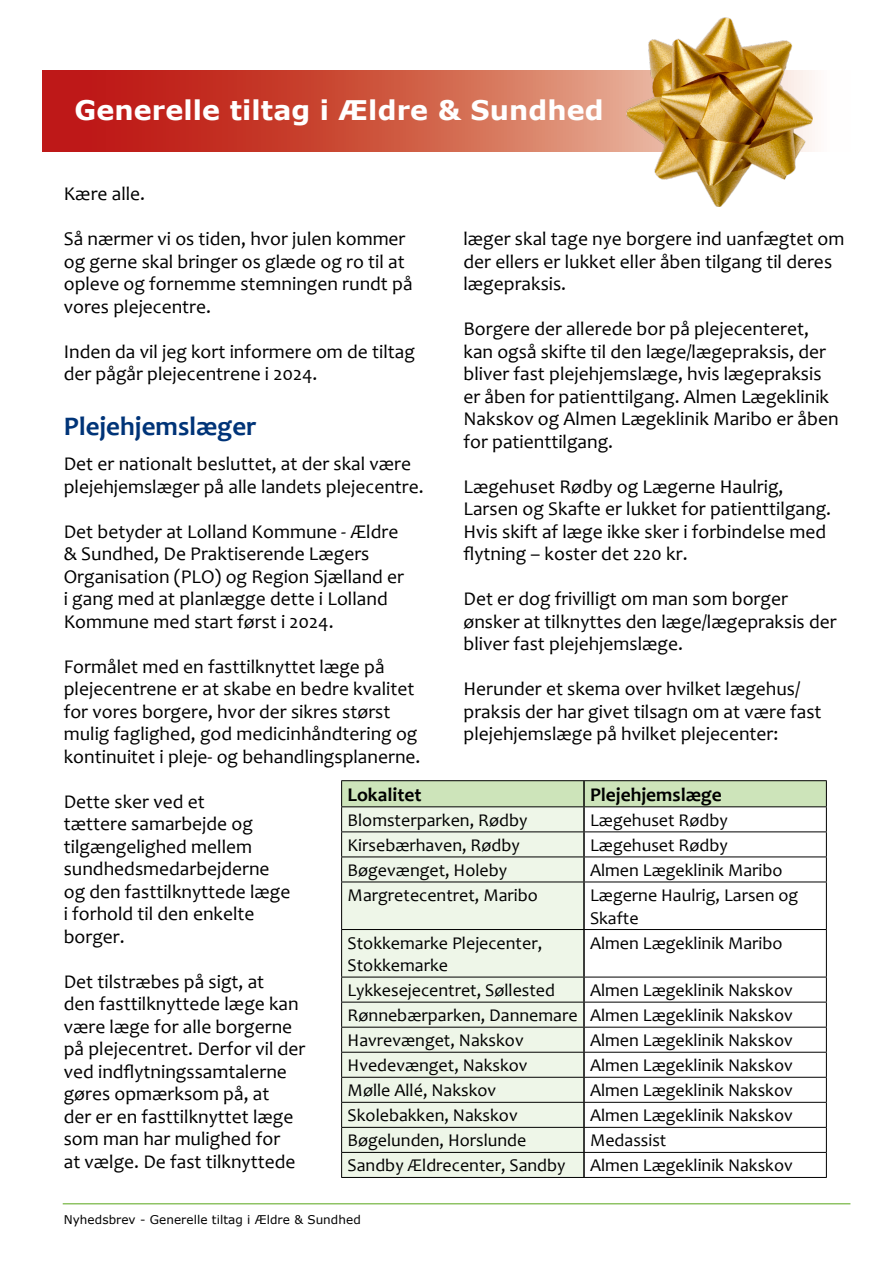
<style>
.page{position:relative;width:893px;height:1263px;background:#fff}
.page>*{position:absolute;margin:0;border:0;box-sizing:border-box;transform-origin:0 0}
.L_OVERSKRIFT_20_24{font:700 27px "Verdana";letter-spacing:.005em;color:#fff}
.L_RUBRIK_BRØDTEKST_16_17_Candara{font:700 27px "Candara";color:#003478}
.L_BRØDTEKST{font:19.5px/22.5px "Candara";color:#000}
.L_BRØDTEKST-2{font:700 19.5px "Candara";color:#000}
.L_BRØDTEKST-3{font:18px/22.5px "Candara";color:#000}
.t1{font:12px "Verdana";letter-spacing:.005em;color:#000}
</style>
<div class="page">
<hr style="left:63px;top:1203px;width:787px;height:1px;background:#58a618">
<svg style="left:43px;top:70px;width:772px;height:81px;background:#cc503f"></svg>
<img style="left:626px;top:17px;width:187px;height:190px">
<div style="left:342px;top:882px;width:241px;height:295px;background:#eef6e8"></div>
<hr style="left:583px;top:882px;width:2px;height:47px;background:#000">
<hr style="left:583px;top:930px;width:2px;height:47px;background:#000">
<hr style="left:583px;top:977px;width:2px;height:25px;background:#000">
<hr style="left:583px;top:1002px;width:2px;height:25px;background:#000">
<hr style="left:583px;top:1027px;width:2px;height:25px;background:#000">
<hr style="left:583px;top:1052px;width:2px;height:25px;background:#000">
<hr style="left:583px;top:1078px;width:2px;height:24px;background:#000">
<hr style="left:583px;top:1103px;width:2px;height:24px;background:#000">
<hr style="left:583px;top:1128px;width:2px;height:24px;background:#000">
<hr style="left:583px;top:1153px;width:2px;height:24px;background:#000">
<hr style="left:341px;top:780px;width:243px;height:1px;background:#000">
<hr style="left:584px;top:780px;width:243px;height:1px;background:#000">
<svg style="left:341px;top:781px;width:486px;height:100px"></svg>
<hr style="left:341px;top:881px;width:243px;height:1px;background:#000">
<hr style="left:341px;top:882px;width:1px;height:47px;background:#000">
<hr style="left:584px;top:881px;width:243px;height:1px;background:#000">
<hr style="left:826px;top:882px;width:1px;height:47px;background:#000">
<hr style="left:341px;top:929px;width:243px;height:1px;background:#000">
<hr style="left:341px;top:930px;width:1px;height:47px;background:#000">
<hr style="left:584px;top:929px;width:243px;height:1px;background:#000">
<hr style="left:826px;top:930px;width:1px;height:47px;background:#000">
<hr style="left:341px;top:977px;width:243px;height:1px;background:#000">
<hr style="left:584px;top:977px;width:243px;height:1px;background:#000">
<hr style="left:341px;top:1002px;width:243px;height:1px;background:#000">
<hr style="left:584px;top:1002px;width:243px;height:1px;background:#000">
<hr style="left:341px;top:1027px;width:243px;height:1px;background:#000">
<hr style="left:584px;top:1027px;width:243px;height:1px;background:#000">
<hr style="left:341px;top:1052px;width:243px;height:1px;background:#000">
<hr style="left:584px;top:1052px;width:243px;height:1px;background:#000">
<hr style="left:341px;top:1077px;width:243px;height:1px;background:#000">
<hr style="left:584px;top:1077px;width:243px;height:1px;background:#000">
<hr style="left:341px;top:1102px;width:243px;height:1px;background:#000">
<hr style="left:584px;top:1102px;width:243px;height:1px;background:#000">
<hr style="left:341px;top:1127px;width:243px;height:1px;background:#000">
<hr style="left:584px;top:1127px;width:243px;height:1px;background:#000">
<hr style="left:341px;top:1152px;width:243px;height:1px;background:#000">
<svg style="left:341px;top:977px;width:1px;height:200px"></svg>
<hr style="left:584px;top:1152px;width:243px;height:1px;background:#000">
<svg style="left:826px;top:977px;width:1px;height:200px"></svg>
<hr style="left:341px;top:1177px;width:243px;height:1px;background:#000">
<hr style="left:584px;top:1177px;width:243px;height:1px;background:#000">
<h2 class="L_OVERSKRIFT_20_24" style="left:74px;top:91px;width:531px">Generelle tiltag i Ældre &amp; Sundhed</h2>
<p class="L_BRØDTEKST" style="left:64px;top:182px;width:83px">Kære alle.</p>
<p class="L_BRØDTEKST" style="left:64px;top:227px;width:350px">Så nærmer vi os tiden, hvor julen kommer og gerne skal bringer os glæde og ro til at opleve og fornemme stemningen rundt på vores plejecentre.</p>
<p class="L_BRØDTEKST" style="left:64px;top:340px;width:353px">Inden da vil jeg kort informere om de tiltag der pågår plejecentrene i 2024.</p>
<h3 class="L_RUBRIK_BRØDTEKST_16_17_Candara" style="left:64px;top:410px;width:194px">Plejehjemslæger</h3>
<p class="L_BRØDTEKST" style="left:64px;top:452px;width:361px">Det er nationalt besluttet, at der skal være plejehjemslæger på alle landets plejecentre.</p>
<p class="L_BRØDTEKST" style="left:64px;top:520px;width:342px">Det betyder at Lolland Kommune - Ældre &amp; Sundhed, De Praktiserende Lægers Organisation (PLO) og Region Sjælland er i gang med at planlægge dette i Lolland Kommune med start først i 2024.</p>
<p class="L_BRØDTEKST" style="left:64px;top:655px;width:358px">Formålet med en fasttilknyttet læge på plejecentrene er at skabe en bedre kvalitet for vores borgere, hvor der sikres størst mulig faglighed, god medicinhåndtering og kontinuitet i pleje- og behandlingsplanerne.</p>
<p class="L_BRØDTEKST" style="left:64px;top:790px;width:228px">Dette sker ved et<br>tættere samarbejde og tilgængelighed mellem sundhedsmedarbejderne og den fasttilknyttede læge i forhold til den enkelte borger.</p>
<p class="L_BRØDTEKST" style="left:64px;top:970px;width:243px">Det tilstræbes på sigt, at<br>den fasttilknyttede læge kan være læge for alle borgerne på plejecentret. Derfor vil der ved indflytningssamtalerne gøres opmærksom på, at<br>der er en fasttilknyttet læge som man har mulighed for<br>at vælge. De fast tilknyttede</p>
<p class="L_BRØDTEKST" style="left:463px;top:227px;width:382px">læger skal tage nye borgere ind uanfægtet om der ellers er lukket eller åben tilgang til deres lægepraksis.</p>
<p class="L_BRØDTEKST" style="left:463px;top:317px;width:377px">Borgere der allerede bor på plejecenteret, kan også skifte til den læge/lægepraksis, der bliver fast plejehjemslæge, hvis lægepraksis er åben for patienttilgang. Almen Lægeklinik Nakskov og Almen Lægeklinik Maribo er åben for patienttilgang.</p>
<p class="L_BRØDTEKST" style="left:463px;top:475px;width:369px">Lægehuset Rødby og Lægerne Haulrig, Larsen og Skafte er lukket for patienttilgang.<br>Hvis skift af læge ikke sker i forbindelse med flytning – koster det 220 kr.</p>
<p class="L_BRØDTEKST" style="left:463px;top:587px;width:375px">Det er dog frivilligt om man som borger ønsker at tilknyttes den læge/lægepraksis der bliver fast plejehjemslæge.</p>
<p class="L_BRØDTEKST" style="left:463px;top:677px;width:360px">Herunder et skema over hvilket lægehus/ praksis der har givet tilsagn om at være fast plejehjemslæge på hvilket plejecenter:</p>
<p class="L_BRØDTEKST-2" style="left:348px;top:782px;width:75px">Lokalitet</p>
<p class="L_BRØDTEKST-2" style="left:590px;top:782px;width:133px">Plejehjemslæge</p>
<p class="L_BRØDTEKST-3" style="left:348px;top:809px;width:181px">Blomsterparken, Rødby</p>
<p class="L_BRØDTEKST-3" style="left:590px;top:809px;width:139px">Lægehuset Rødby</p>
<p class="L_BRØDTEKST-3" style="left:348px;top:834px;width:174px">Kirsebærhaven, Rødby</p>
<p class="L_BRØDTEKST-3" style="left:590px;top:834px;width:139px">Lægehuset Rødby</p>
<p class="L_BRØDTEKST-3" style="left:348px;top:859px;width:161px">Bøgevænget, Holeby</p>
<p class="L_BRØDTEKST-3" style="left:590px;top:859px;width:194px">Almen Lægeklinik Maribo</p>
<p class="L_BRØDTEKST-3" style="left:348px;top:884px;width:192px">Margretecentret, Maribo</p>
<p class="L_BRØDTEKST-3" style="left:590px;top:884px;width:210px">Lægerne Haulrig, Larsen og<br>Skafte</p>
<p class="L_BRØDTEKST-3" style="left:348px;top:931px;width:196px">Stokkemarke Plejecenter,<br>Stokkemarke</p>
<p class="L_BRØDTEKST-3" style="left:590px;top:931px;width:194px">Almen Lægeklinik Maribo</p>
<p class="L_BRØDTEKST-3" style="left:348px;top:979px;width:209px">Lykkesejecentret, Søllested</p>
<p class="L_BRØDTEKST-3" style="left:590px;top:979px;width:204px">Almen Lægeklinik Nakskov</p>
<p class="L_BRØDTEKST-3" style="left:348px;top:1004px;width:232px">Rønnebærparken, Dannemare</p>
<p class="L_BRØDTEKST-3" style="left:590px;top:1004px;width:204px">Almen Lægeklinik Nakskov</p>
<p class="L_BRØDTEKST-3" style="left:348px;top:1029px;width:178px">Havrevænget, Nakskov</p>
<p class="L_BRØDTEKST-3" style="left:590px;top:1029px;width:204px">Almen Lægeklinik Nakskov</p>
<p class="L_BRØDTEKST-3" style="left:348px;top:1054px;width:181px">Hvedevænget, Nakskov</p>
<p class="L_BRØDTEKST-3" style="left:590px;top:1054px;width:204px">Almen Lægeklinik Nakskov</p>
<p class="L_BRØDTEKST-3" style="left:348px;top:1079px;width:150px">Mølle Allé, Nakskov</p>
<p class="L_BRØDTEKST-3" style="left:590px;top:1079px;width:204px">Almen Lægeklinik Nakskov</p>
<p class="L_BRØDTEKST-3" style="left:348px;top:1104px;width:172px">Skolebakken, Nakskov</p>
<p class="L_BRØDTEKST-3" style="left:590px;top:1104px;width:204px">Almen Lægeklinik Nakskov</p>
<p class="L_BRØDTEKST-3" style="left:348px;top:1129px;width:180px">Bøgelunden, Horslunde</p>
<p class="L_BRØDTEKST-3" style="left:590px;top:1129px;width:78px">Medassist</p>
<p class="L_BRØDTEKST-3" style="left:348px;top:1154px;width:219px">Sandby Ældrecenter, Sandby</p>
<p class="L_BRØDTEKST-3" style="left:590px;top:1154px;width:204px">Almen Lægeklinik Nakskov</p>
<p class="t1" style="left:64px;top:1211px;width:299px">Nyhedsbrev - Generelle tiltag i Ældre &amp; Sundhed</p>
</div>
